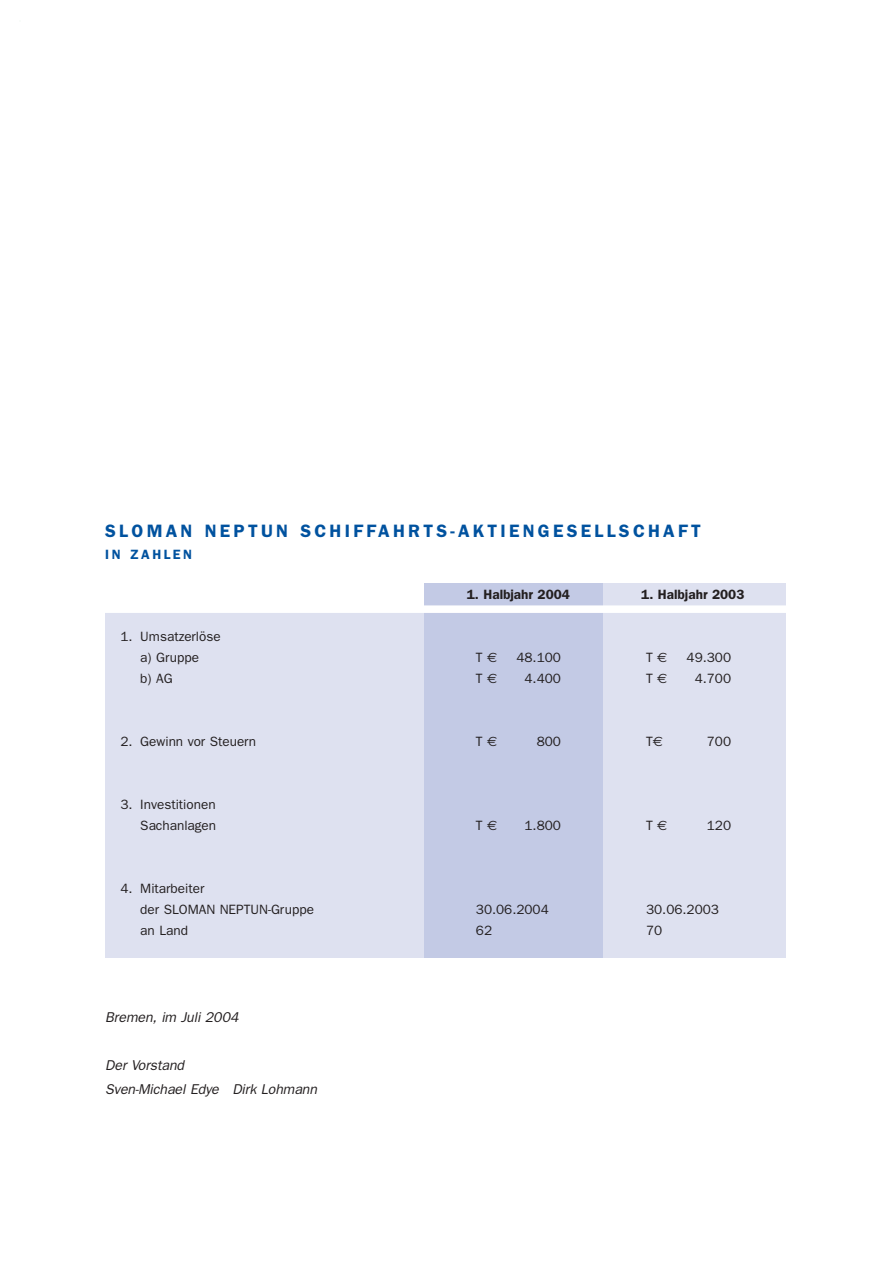
<style>
.page{position:relative;width:893px;height:1263px;background:#fff}
.page>*{position:absolute;margin:0;border:0;box-sizing:border-box;transform-origin:0 0}
.t1{font:600 18px "Franklin Gothic";letter-spacing:.18em;color:#00529f}
.t2{font:italic 14.25px/24px "Franklin Gothic";letter-spacing:-.005em;color:#231f20}
.t3{font:13.5px/21px "Franklin Gothic";color:#231f20;text-align:center}
.t4{font:600 13.5px "Franklin Gothic";color:#231f20}
.t5{font:600 13.5px "Franklin Gothic";letter-spacing:.18em;color:#00529f}
.s1{font-family:"Euro Sans"}
</style>
<div class="page">
<div style="left:105px;top:583px;width:681px;height:374px;background:#dee1f0"></div>
<div style="left:424px;top:583px;width:179px;height:375px;background:#c3cae5"></div>
<div style="left:73px;top:605px;width:745px;height:8px;background:#fff"></div>
<div style="left:20px;top:577px;width:404px;height:32px;background:#fff"></div>
<h1 class="t1" style="left:105px;top:524px;width:597px">SLOMAN NEPTUN SCHIFFAHRTS-AKTIENGESELLSCHAFT</h1>
<p class="t5" style="left:105px;top:550px;width:88px">IN ZAHLEN</p>
<p class="t4" style="left:467px;top:590px;width:105px">1. Halbjahr 2004</p>
<p class="t4" style="left:641px;top:590px;width:105px">1. Halbjahr 2003</p>
<p class="t3" style="left:120px;top:627px;width:102px">1. Umsatzerlöse a) Gruppe</p>
<p class="t3" style="left:476px;top:648px;width:23px">T <span class="s1">€</span></p>
<p class="t3" style="left:516px;top:648px;width:46px">48.100</p>
<p class="t3" style="left:646px;top:648px;width:23px">T <span class="s1">€</span></p>
<p class="t3" style="left:686px;top:648px;width:46px">49.300</p>
<p class="t3" style="left:140px;top:669px;width:34px">b) AG</p>
<p class="t3" style="left:476px;top:669px;width:23px">T <span class="s1">€</span></p>
<p class="t3" style="left:524px;top:669px;width:38px">4.400</p>
<p class="t3" style="left:646px;top:669px;width:23px">T <span class="s1">€</span></p>
<p class="t3" style="left:694px;top:669px;width:38px">4.700</p>
<p class="t3" style="left:120px;top:732px;width:137px">2. Gewinn vor Steuern</p>
<p class="t3" style="left:476px;top:732px;width:23px">T <span class="s1">€</span></p>
<p class="t3" style="left:536px;top:732px;width:26px">800</p>
<p class="t3" style="left:646px;top:732px;width:18px">T<span class="s1">€</span></p>
<p class="t3" style="left:706px;top:732px;width:26px">700</p>
<p class="t3" style="left:120px;top:795px;width:97px;text-align:right">3. Investitionen<br>Sachanlagen</p>
<p class="t3" style="left:140px;top:879px;width:175px;text-align:left;text-indent:-20px">4. Mitarbeiter<br>der SLOMAN NEPTUN-Gruppe</p>
<p class="t3" style="left:476px;top:816px;width:23px">T <span class="s1">€</span></p>
<p class="t3" style="left:524px;top:816px;width:38px">1.800</p>
<p class="t3" style="left:646px;top:816px;width:23px">T <span class="s1">€</span></p>
<p class="t3" style="left:706px;top:816px;width:26px">120</p>
<p class="t3" style="left:476px;top:900px;width:74px">30.06.2004</p>
<p class="t3" style="left:646px;top:900px;width:74px">30.06.2003</p>
<p class="t3" style="left:140px;top:921px;width:49px">an Land</p>
<p class="t3" style="left:476px;top:921px;width:18px">62</p>
<p class="t3" style="left:646px;top:921px;width:18px">70</p>
<p class="t2" style="left:105px;top:1007px;width:135px">Bremen, im Juli 2004</p>
<p class="t2" style="left:105px;top:1055px;width:213px">Der Vorstand<br>Sven-Michael Edye Dirk Lohmann</p>
</div>
